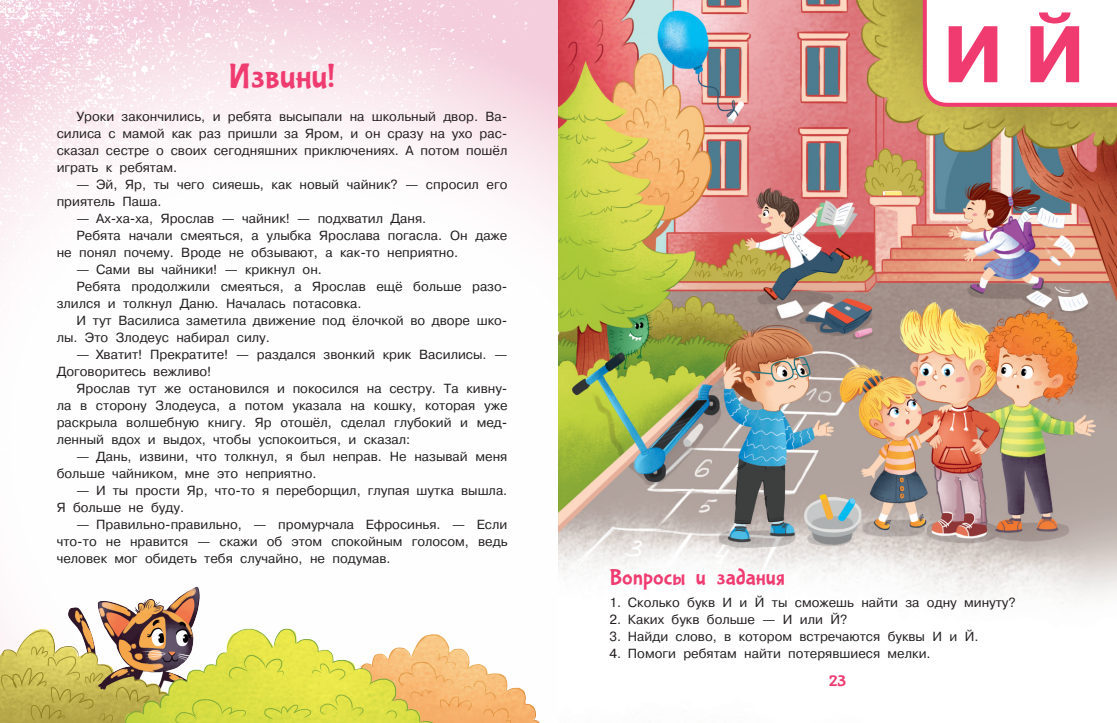
<style>
.page{position:relative;width:1117px;height:723px;background:#fff}
.page>*{position:absolute;margin:0;border:0;box-sizing:border-box;transform-origin:0 0}
.текст{font:700 80px "Pragmatica";color:#ef3b70}
.заг{font:35px "Bubblegum Sans Rus";color:#ef3b70}
.доп{font:22px "Bubblegum Sans Rus";color:#ef3b70}
.колонцифра{font:16px "Bubblegum Sans Rus";color:#ef3b70}
.текст-2{font:13.2px/17px "Pragmatica";color:#231f20}
.вопросы{font:13.2px "Pragmatica";color:#231f20}
</style>
<div class="page">
<svg style="left:0;top:0;width:558px;height:253px"></svg>
<img style="left:558px;top:0;width:559px;height:601px">
<img style="left:0;top:586px;width:540px;height:137px">
<svg style="left:923px;top:0;width:194px;height:107px"></svg>
<p class="заг" style="left:229px;top:57px;width:108px">Извини!</p>
<p class="текст-2" style="left:57px;top:108px;width:452px;text-align:justify;text-indent:20px">Уроки закончились, и ребята высыпали на школьный двор. Ва&shy;силиса с мамой как раз пришли за Яром, и он сразу на ухо рас&shy;сказал сестре о своих сегодняшних приключениях. А потом пошёл играть к ребятам.</p>
<p class="текст-2" style="left:57px;top:176px;width:452px;text-indent:20px">— Эй, Яр, ты чего сияешь, как новый чайник? — спросил его приятель Паша.</p>
<p class="текст-2" style="left:77px;top:210px;width:351px">— Ах-ха-ха, Ярослав — чайник! — подхватил Даня.</p>
<p class="текст-2" style="left:57px;top:227px;width:452px;text-indent:20px">Ребята начали смеяться, а улыбка Ярослава погасла. Он даже не понял почему. Вроде не обзывают, а как-то неприятно.</p>
<p class="текст-2" style="left:77px;top:261px;width:247px">— Сами вы чайники! — крикнул он.</p>
<p class="текст-2" style="left:57px;top:278px;width:452px;text-indent:20px">Ребята продолжили смеяться, а Ярослав ещё больше разо&shy;злился и толкнул Даню. Началась потасовка.</p>
<p class="текст-2" style="left:57px;top:312px;width:452px;text-indent:20px">И тут Василиса заметила движение под ёлочкой во дворе шко&shy;лы. Это Злодеус набирал силу.</p>
<p class="текст-2" style="left:57px;top:346px;width:452px;text-indent:20px">— Хватит! Прекратите! — раздался звонкий крик Василисы. —<br>Договоритесь вежливо!</p>
<p class="текст-2" style="left:57px;top:380px;width:452px;text-align:justify;text-indent:20px">Ярослав тут же остановился и покосился на сестру. Та кивну&shy;ла в сторону Злодеуса, а потом указала на кошку, которая уже раскрыла волшебную книгу. Яр отошёл, сделал глубокий и мед&shy;ленный вдох и выдох, чтобы успокоиться, и сказал:</p>
<p class="текст-2" style="left:57px;top:448px;width:452px;text-indent:20px">— Дань, извини, что толкнул, я был неправ. Не называй меня больше чайником, мне это неприятно.</p>
<p class="текст-2" style="left:57px;top:482px;width:452px;text-indent:20px">— И ты прости Яр, что-то я переборщил, глупая шутка вышла.<br>Я больше не буду.</p>
<p class="текст-2" style="left:57px;top:516px;width:452px;text-align:justify;text-indent:20px">— Правильно-правильно, — промурчала Ефросинья. — Если что-то не нравится — скажи об этом спокойным голосом, ведь человек мог обидеть тебя случайно, не подумав.</p>
<p class="текст" style="left:943px;top:3px;width:144px">И Й</p>
<p class="доп" style="left:609px;top:565px;width:177px">Вопросы и задания</p>
<p class="вопросы" style="left:609px;top:594px;width:408px">1. Сколько букв И и Й ты сможешь найти за одну минуту?</p>
<p class="вопросы" style="left:609px;top:611px;width:239px">2. Каких букв больше — И или Й?</p>
<p class="вопросы" style="left:609px;top:628px;width:370px">3. Найди слово, в котором встречаются буквы И и Й.</p>
<p class="вопросы" style="left:609px;top:645px;width:323px">4. Помоги ребятам найти потерявшиеся мелки.</p>
<p class="колонцифра" style="left:829px;top:673px;width:19px">23</p>
</div>
